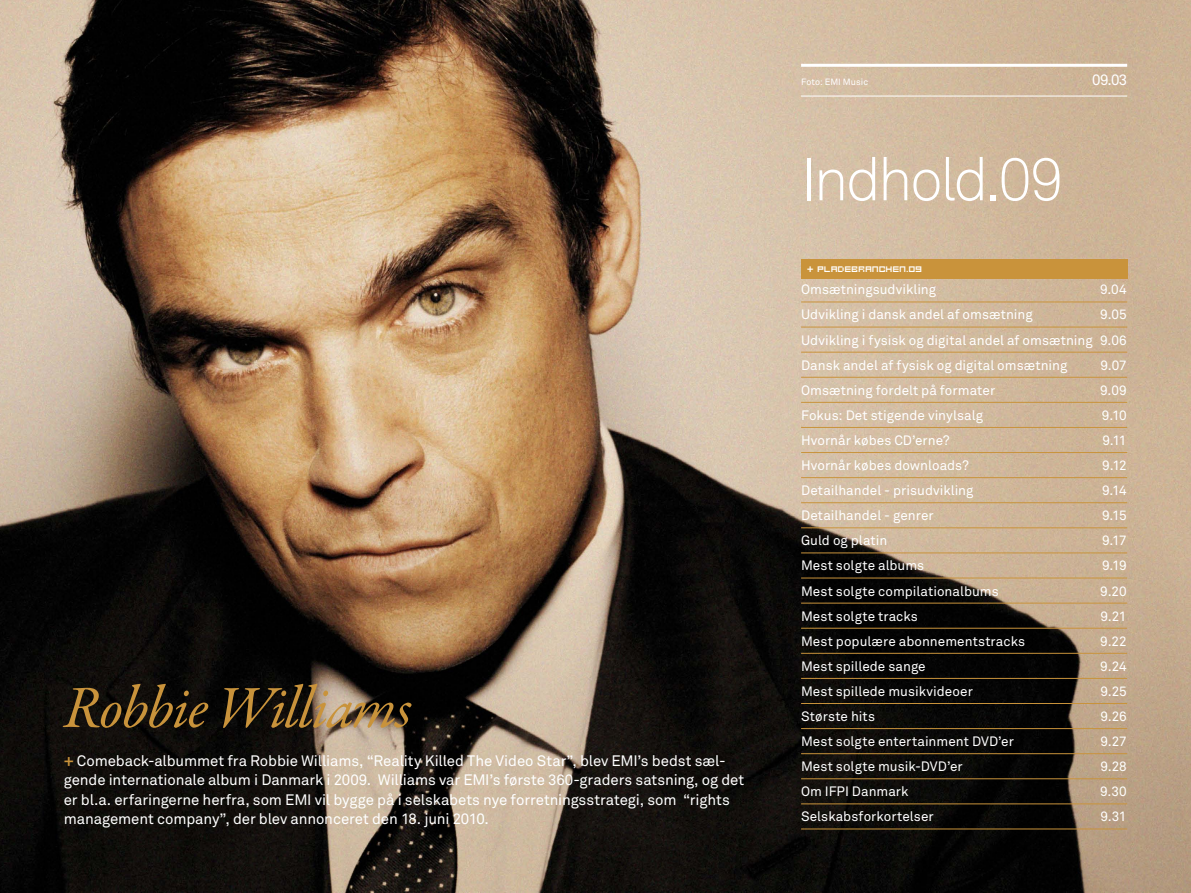
<style>
.page{position:relative;width:1191px;height:893px;background:#fff}
.page>*{position:absolute;margin:0;border:0;box-sizing:border-box;transform-origin:0 0}
.t1{font:italic 60px "Garamond Premr Pro";letter-spacing:-.025em;color:#c9933b}
.t2{font:300 60px "Akkurat";letter-spacing:-.045em;color:#fff}
.t3{font:15px/19.5px "Akkurat";letter-spacing:-.01em;color:#fff}
.t4{font:13.5px/25px "Akkurat";color:#fff;text-align:justify}
.t5{font:9px "Eboy EXT Alpha";letter-spacing:.01em;color:#fff}
.t6{font:9px "Akkurat";letter-spacing:.01em;color:#fff}
.s1{font-weight:700;color:#c9933b}
</style>
<div class="page">
<img style="left:0;top:0;width:1191px;height:893px">
<div style="left:801px;top:259px;width:326px;height:19px;background:#c9933b"></div>
<hr style="left:801px;top:302px;width:326px;height:1px;background:#c9933b">
<hr style="left:801px;top:327px;width:326px;height:1px;background:#c9933b">
<hr style="left:801px;top:352px;width:326px;height:1px;background:#c9933b">
<hr style="left:801px;top:377px;width:326px;height:1px;background:#c9933b">
<hr style="left:801px;top:402px;width:326px;height:1px;background:#c9933b">
<hr style="left:801px;top:427px;width:326px;height:1px;background:#c9933b">
<hr style="left:801px;top:452px;width:326px;height:1px;background:#c9933b">
<hr style="left:801px;top:477px;width:326px;height:1px;background:#c9933b">
<hr style="left:801px;top:502px;width:326px;height:1px;background:#c9933b">
<hr style="left:801px;top:527px;width:326px;height:1px;background:#c9933b">
<hr style="left:801px;top:553px;width:326px;height:1px;background:#c9933b">
<hr style="left:801px;top:578px;width:326px;height:1px;background:#c9933b">
<hr style="left:801px;top:603px;width:326px;height:1px;background:#c9933b">
<hr style="left:801px;top:628px;width:326px;height:1px;background:#c9933b">
<hr style="left:801px;top:653px;width:326px;height:1px;background:#c9933b">
<hr style="left:801px;top:678px;width:326px;height:1px;background:#c9933b">
<hr style="left:801px;top:703px;width:326px;height:1px;background:#c9933b">
<hr style="left:801px;top:728px;width:326px;height:1px;background:#c9933b">
<hr style="left:801px;top:753px;width:326px;height:1px;background:#c9933b">
<hr style="left:801px;top:778px;width:326px;height:1px;background:#c9933b">
<hr style="left:801px;top:803px;width:326px;height:1px;background:#c9933b">
<hr style="left:801px;top:829px;width:326px;height:1px;background:#c9933b">
<hr style="left:801px;top:64px;width:326px;height:3px;background:#fff">
<hr style="left:801px;top:96px;width:326px;height:1px;background:#fff">
<h1 class="t1" style="left:64px;top:670px;width:349px">Robbie Williams</h1>
<p class="t3" style="left:64px;top:751px;width:682px"><span class="s1">+</span> Comeback-albummet fra Robbie Williams, “Reality Killed The Video Star”, blev EMI’s bedst sæl&shy;gende internationale album i Danmark i 2009. Williams var EMI’s første 360-graders satsning, og det er bl.a. erfaringerne herfra, som EMI vil bygge på i selskabets nye forretningsstrategi, som “rights management company”, der blev annonceret den 18. juni 2010.</p>
<p class="t6" style="left:801px;top:77px;width:69px">Foto: EMI Music</p>
<p class="t3" style="left:1092px;top:70px;width:36px">09.03</p>
<h1 class="t2" style="left:801px;top:142px;width:264px">Indhold.09</h1>
<p class="t5" style="left:807px;top:263px;width:117px">+ PLADEBRANCHEN.09</p>
<p class="t4" style="left:801px;top:277px;width:136px">Omsætningsudvikling</p>
<p class="t4" style="left:1100px;top:277px;width:28px">9.04</p>
<p class="t4" style="left:801px;top:302px;width:233px">Udvikling i dansk andel af omsætning</p>
<p class="t4" style="left:801px;top:302px;width:327px;text-indent:299px">9.05<br>Udvikling i fysisk og digital andel af omsætning 9.06<br>Dansk andel af fysisk og digital omsætning</p>
<p class="t4" style="left:1100px;top:352px;width:28px">9.07</p>
<p class="t4" style="left:801px;top:377px;width:196px">Omsætning fordelt på formater</p>
<p class="t4" style="left:1100px;top:377px;width:28px">9.09</p>
<p class="t4" style="left:801px;top:402px;width:184px">Fokus: Det stigende vinylsalg</p>
<p class="t4" style="left:1102px;top:402px;width:26px">9.10</p>
<p class="t4" style="left:801px;top:427px;width:150px">Hvornår købes CD’erne?</p>
<p class="t4" style="left:1102px;top:427px;width:26px">9.11</p>
<p class="t4" style="left:801px;top:453px;width:169px">Hvornår købes downloads?</p>
<p class="t4" style="left:1102px;top:453px;width:26px">9.12</p>
<p class="t4" style="left:801px;top:478px;width:174px">Detailhandel - prisudvikling</p>
<p class="t4" style="left:1102px;top:478px;width:26px">9.14</p>
<p class="t4" style="left:801px;top:503px;width:134px">Detailhandel - genrer</p>
<p class="t4" style="left:1102px;top:503px;width:26px">9.15</p>
<p class="t4" style="left:801px;top:528px;width:88px">Guld og platin</p>
<p class="t4" style="left:1102px;top:528px;width:26px">9.17</p>
<p class="t4" style="left:801px;top:553px;width:125px">Mest solgte albums</p>
<p class="t4" style="left:1102px;top:553px;width:26px">9.19</p>
<p class="t4" style="left:801px;top:578px;width:199px">Mest solgte compilationalbums</p>
<p class="t4" style="left:1100px;top:578px;width:28px">9.20</p>
<p class="t4" style="left:801px;top:603px;width:118px">Mest solgte tracks</p>
<p class="t4" style="left:1100px;top:603px;width:28px">9.21</p>
<p class="t4" style="left:801px;top:628px;width:226px">Mest populære abonnementstracks</p>
<p class="t4" style="left:1100px;top:628px;width:28px">9.22</p>
<p class="t4" style="left:801px;top:653px;width:126px">Mest spillede sange</p>
<p class="t4" style="left:1100px;top:653px;width:28px">9.24</p>
<p class="t4" style="left:801px;top:678px;width:173px">Mest spillede musikvideoer</p>
<p class="t4" style="left:1100px;top:678px;width:28px">9.25</p>
<p class="t4" style="left:801px;top:703px;width:76px">Største hits</p>
<p class="t4" style="left:1100px;top:703px;width:28px">9.26</p>
<p class="t4" style="left:801px;top:729px;width:214px">Mest solgte entertainment DVD’er</p>
<p class="t4" style="left:1100px;top:729px;width:28px">9.27</p>
<p class="t4" style="left:801px;top:754px;width:163px">Mest solgte musik-DVD’er</p>
<p class="t4" style="left:1100px;top:754px;width:28px">9.28</p>
<p class="t4" style="left:801px;top:779px;width:109px">Om IFPI Danmark</p>
<p class="t4" style="left:1100px;top:779px;width:28px">9.30</p>
<p class="t4" style="left:801px;top:804px;width:134px">Selskabsforkortelser</p>
<p class="t4" style="left:1100px;top:804px;width:28px">9.31</p>
</div>
